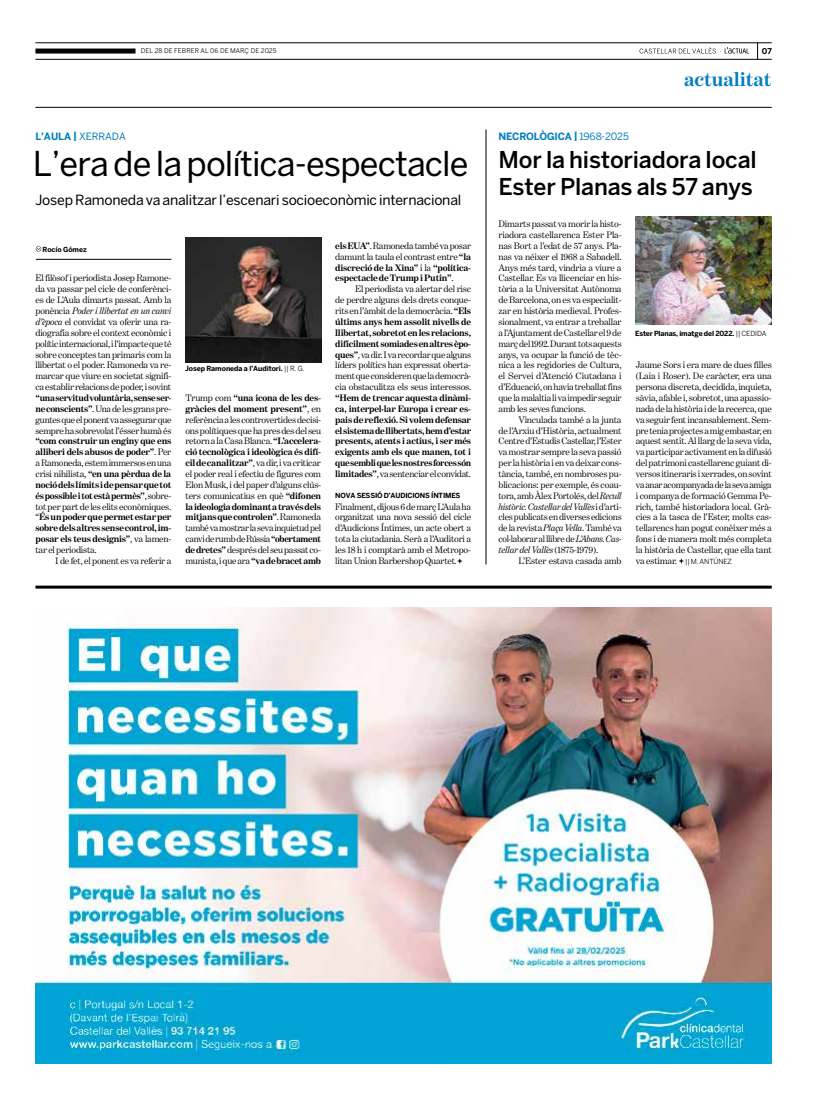
<style>
.page{position:relative;width:820px;height:1106px;background:#fff}
.page>*{position:absolute;margin:0;border:0;box-sizing:border-box;transform-origin:0 0}
.t1{font:34px "Benton Sans";letter-spacing:-.025em;color:#000}
.t2{font:500 23px/27px "Benton Sans";letter-spacing:-.01em;color:#000}
.t3{font:700 20px "Benton Modern One";letter-spacing:-.005em;color:#007dc1}
.t4{font:14px "Benton Sans";letter-spacing:-.015em;color:#000}
.t5{font:700 10px "Benton Sans";letter-spacing:-.02em;color:#007dc1}
.t6{font:9.5px/10.9px "Benton Modern One";letter-spacing:-.025em;color:#000;text-align:justify}
.t7{font:700 9.5px/10.9px "Benton Modern One";letter-spacing:-.02em;color:#000;text-align:justify}
.t8{font:700 8px "Benton Sans";color:#000}
.t9{font:700 7px "Benton Sans";letter-spacing:-.02em;color:#000}
.t10{font:7px "Benton Sans";letter-spacing:-.015em;color:#000}
.t11{font:6.5px "Benton Sans";letter-spacing:.005em;color:#000}
.s1{font-weight:400}
.s2{font-style:italic}
.s3{font-weight:700}
.s4{font-family:"Benton Modern One";font-size:9.5px}
</style>
<div class="page">
<svg style="left:757px;top:44px;width:1px;height:15px"></svg>
<svg style="left:639px;top:47px;width:109px;height:7px"></svg>
<hr style="left:35px;top:107px;width:736px;height:1px;background:#000">
<hr style="left:35px;top:43px;width:736px;height:1px;background:#000">
<hr style="left:35px;top:59px;width:736px;height:1px;background:#000">
<div style="left:35px;top:49px;width:100px;height:5px;background:#000"></div>
<hr style="left:35px;top:585px;width:736px;height:3px;background:#000">
<svg style="left:36px;top:246px;width:5px;height:5px"></svg>
<hr style="left:36px;top:259px;width:135px;height:1px;background:#000">
<svg style="left:457px;top:558px;width:5px;height:6px"></svg>
<hr style="left:485px;top:129px;width:1px;height:435px;background:#000">
<img style="left:635px;top:216px;width:136px;height:109px">
<img style="left:185px;top:238px;width:136px;height:125px">
<svg style="left:678px;top:558px;width:6px;height:6px"></svg>
<img style="left:35px;top:607px;width:736px;height:456px">
<p class="t11" style="left:141px;top:47px;width:137px">DEL 28 DE FEBRER AL 06 DE MARÇ DE 2025</p>
<p class="t8" style="left:761px;top:46px;width:11px">07</p>
<h3 class="t3" style="left:684px;top:68px;width:89px">actualitat</h3>
<p class="t5" style="left:35px;top:131px;width:92px">L’AULA | <span class="s1">XERRADA</span></p>
<p class="t5" style="left:498px;top:131px;width:132px">NECROLÒGICA | <span class="s1">1968-2025</span></p>
<h1 class="t1" style="left:33px;top:144px;width:437px">L’era de la política-espectacle</h1>
<h3 class="t4" style="left:35px;top:192px;width:427px">Josep Ramoneda va analitzar l’escenari socioeconòmic internacional</h3>
<p class="t9" style="left:42px;top:245px;width:46px">Rocío Gómez</p>
<p class="t6" style="left:35px;top:273px;width:137px">El filòsof i periodista Josep Ramone&shy;da va passar pel cicle de conferènci&shy;es de L’Aula dimarts passat. Amb la ponència <span class="s2">Poder i llibertat en un canvi d’època</span> el convidat va oferir una ra&shy;diografia sobre el context econòmic i polític internacional, i l’impacte que té sobre conceptes tan primaris com la llibertat o el poder. Ramoneda va re&shy;marcar que viure en societat signifi&shy;ca establir relacions de poder, i sovint</p>
<p class="t6" style="left:35px;top:392px;width:137px"><span class="s3">“una servitud voluntària, sense ser&shy;ne conscients”</span>. Una de les grans pre&shy;guntes que el ponent va assegurar que sempre ha sobrevolat l’ésser humà és</p>
<p class="t7" style="left:35px;top:435px;width:137px">“com construir un enginy que ens alliberi dels abusos de poder”<span class="s1">. Per a Ramoneda, estem immersos en una crisi nihilista,</span> “en una pèrdua de la noció dels límits i de pensar que tot és possible i tot està permès”<span class="s1">, sobre&shy;tot per part de les elits econòmiques. “</span>És un poder que permet estar per sobre dels altres sense control, im&shy;posar els teus designis”<span class="s1">, va lamen&shy;tar el periodista.</span></p>
<p class="t6" style="left:55px;top:555px;width:117px">I de fet, el ponent es va referir a</p>
<p class="t9" style="left:185px;top:364px;width:121px">Josep Ramoneda a l’Auditori. <span class="s1">|| R. G.</span></p>
<p class="t6" style="left:185px;top:392px;width:137px">Trump com <span class="s3">“una icona de les des&shy;gràcies del moment present”</span>, en referència a les controvertides decisi&shy;ons polítiques que ha pres des del seu retorn a la Casa Blanca. <span class="s3">“L’accelera&shy;ció tecnològica i ideològica és difí&shy;cil de canalitzar”</span>, va dir, i va criticar el poder real i efectiu de figures com Elon Musk, i del paper d’alguns clús&shy;ters comunicatius en què <span class="s3">“difonen la ideologia dominant a través dels mitjans que controlen”</span>.Ramoneda també va mostrar la seva inquietud pel canvi de rumb de Rússia <span class="s3">“obertament de dretes”</span> després del seu passat co&shy;munista, i que ara <span class="s3">“va de bracet amb</span></p>
<p class="t7" style="left:335px;top:240px;width:137px">els EUA”<span class="s1">. Ramoneda també va posar damunt la taula el contrast entre</span> “la discreció de la Xina” <span class="s1">i la</span> “política&shy;espectacle de Trump i Putin”<span class="s1">.</span></p>
<p class="t6" style="left:335px;top:284px;width:137px;text-indent:20px">El periodista va alertar del risc de perdre alguns dels drets conque&shy;rits en l’àmbit de la democràcia. <span class="s3">“Els últims anys hem assolit nivells de llibertat, sobretot en les relacions, difícilment somiades en altres èpo&shy;ques”</span>, va dir. I va recordar que alguns líders polítics han expressat oberta&shy;ment que consideren que la democrà&shy;cia obstaculitza els seus interessos.</p>
<p class="t7" style="left:335px;top:392px;width:137px">“Hem de trencar aquesta dinàmi&shy;ca, interpel·lar Europa i crear es&shy;pais de reflexió. Si volem defensar el sistema de llibertats, hem d’estar presents, atents i actius, i ser més exigents amb els que manen, tot i que sembli que les nostres forces són limitades”<span class="s1">, va sentenciar el convidat.</span></p>
<p class="t9" style="left:335px;top:491px;width:127px">NOVA SESSIÓ D’AUDICIONS ÍNTIMES</p>
<p class="t6" style="left:335px;top:501px;width:137px">Finalment, dijous 6 de març L’Aula ha organitzat una nova sessió del cicle d’Audicions Íntimes, un acte obert a tota la ciutadania. Serà a l’Auditori a les 18 h i comptarà amb el Metropo&shy;litan Union Barbershop Quartet<span class="s2">.</span></p>
<h2 class="t2" style="left:498px;top:146px;width:260px">Mor la historiadora local<br>Ester Planas als 57 anys</h2>
<p class="t6" style="left:498px;top:218px;width:125px">Dimarts passat va morir la histo&shy;riadora castellarenca Ester Pla&shy;nas Bort a l’edat de 57 anys. Pla&shy;nas va néixer el 1968 a Sabadell.<br>Anys més tard, vindria a viure a Castellar. Es va llicenciar en his&shy;tòria a la Universitat Autònoma de Barcelona, on es va especialit&shy;zar en història medieval. Profes&shy;sionalment, va entrar a treballar a l’Ajuntament de Castellar el 9 de març del 1992. Durant tots aquests anys, va ocupar la funció de tèc&shy;nica a les regidories de Cultura, el Servei d’Atenció Ciutadana i d’Educació, on havia treballat fins que la malaltia li va impedir seguir amb les seves funcions.</p>
<p class="t6" style="left:498px;top:414px;width:125px;text-indent:20px">Vinculada també a la junta de l’Arxiu d’Història, actualment Centre d’Estudis Castellar, l’Ester va mostrar sempre la seva passió per la història i en va deixar cons&shy;tància, també, en nombroses pu&shy;blicacions: per exemple, és coau&shy;tora, amb Àlex Portolés, del <span class="s2">Recull històric. Castellar del Vallès</span> i d’arti&shy;cles publicats en diverses edicions de la revista <span class="s2">Plaça Vella</span>. També va col·laborar al llibre de <span class="s2">L’Abans. Cas&shy;tellar del Vallès</span> (1875-1979).</p>
<p class="t6" style="left:518px;top:555px;width:105px">L’Ester estava casada amb</p>
<p class="t9" style="left:635px;top:329px;width:133px">Ester Planas, imatge del 2022. <span class="s1">|| CEDIDA</span></p>
<p class="t6" style="left:635px;top:360px;width:137px">Jaume Sors i era mare de dues filles (Laia i Roser). De caràcter, era una persona discreta, decidida, inquieta, sàvia, afable i, sobretot, una apassio&shy;nada de la història i de la recerca, que va seguir fent incansablement. Sem&shy;pre tenia projectes a mig embastar, en aquest sentit. Al llarg de la seva vida, va participar activament en la difusió del patrimoni castellarenc guiant di&shy;versos itineraris i xerrades, on sovint va anar acompanyada de la seva amiga i companya de formació Gemma Pe&shy;rich, també historiadora local. Grà&shy;cies a la tasca de l’Ester, molts cas&shy;tellarencs han pogut conèixer més a fons i de manera molt més completa la història de Castellar, que ella tant</p>
<p class="t10" style="left:635px;top:557px;width:98px"><span class="s4">va estimar.</span> || M. ANTÚNEZ</p>
</div>
